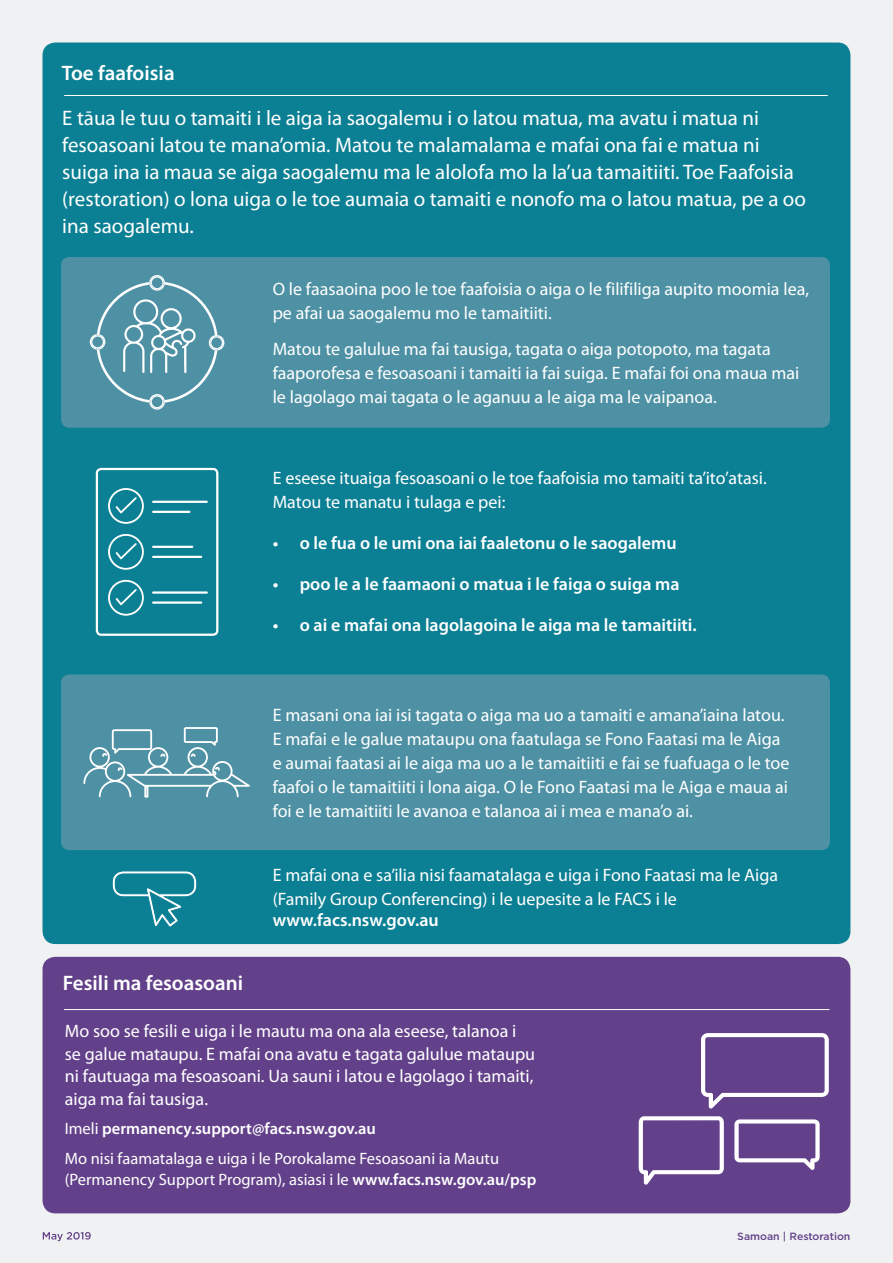
<style>
.page{position:relative;width:893px;height:1263px;background:#f0f1f2}
.page>*{position:absolute;margin:0;border:0;box-sizing:border-box;transform-origin:0 0}
.Body_Copy{font:21px/27px "Myriad Pro";color:#fff}
.Box_Subheading{font:600 21px "Myriad Pro";color:#fff}
.Body_Copy-2{font:18px/24px "Myriad Pro";color:#fff}
.Body_Copy-3{font:600 18px "Myriad Pro";color:#fff}
.Body_Copy-4{font:16.5px/21px "Myriad Pro";color:#fff}
.Body_Copy-5{font:600 16.5px "Myriad Pro";color:#fff}
.t1{font:500 10.5px "Gotham";color:#62418a}
.s1{font-weight:400}
.s2{font-weight:600}
</style>
<div class="page">
<div style="left:43px;top:43px;width:807px;height:901px;background:#0b7f93;border-radius:13px"></div>
<hr style="left:64px;top:95px;width:764px;height:1px;background:#fff">
<div style="left:43px;top:957px;width:807px;height:256px;background:#62418a;border-radius:13px"></div>
<hr style="left:64px;top:1009px;width:765px;height:1px;background:#fff">
<svg style="left:638px;top:1033px;width:191px;height:152px"></svg>
<div style="left:61px;top:257px;width:769px;height:171px;background:#4e91a4;border-radius:9px"></div>
<div style="left:61px;top:674px;width:769px;height:176px;background:#4e91a4;border-radius:9px"></div>
<svg style="left:90px;top:275px;width:134px;height:135px"></svg>
<svg style="left:112px;top:871px;width:85px;height:56px"></svg>
<svg style="left:83px;top:727px;width:167px;height:70px"></svg>
<svg style="left:43px;top:1232px;width:48px;height:9px"></svg>
<div style="left:96px;top:468px;width:122px;height:168px;border:2px solid #fff;border-radius:4px"></div>
<hr style="left:153px;top:501px;width:54px;height:2px;background:#fff">
<hr style="left:153px;top:546px;width:39px;height:2px;background:#fff">
<hr style="left:153px;top:591px;width:54px;height:3px;background:#fff">
<hr style="left:153px;top:511px;width:36px;height:2px;background:#fff">
<hr style="left:153px;top:556px;width:48px;height:2px;background:#fff">
<hr style="left:153px;top:601px;width:48px;height:3px;background:#fff">
<svg style="left:108px;top:488px;width:36px;height:36px"></svg>
<svg style="left:108px;top:534px;width:36px;height:36px"></svg>
<svg style="left:108px;top:580px;width:36px;height:36px"></svg>
<p class="Box_Subheading" style="left:62px;top:61px;width:114px">Toe faafoisia</p>
<p class="Body_Copy" style="left:62px;top:105px;width:745px">E tāua le tuu o tamaiti i le aiga ia saogalemu i o latou matua, ma avatu i matua ni fesoasoani latou te mana’omia. Matou te malamalama e mafai ona fai e matua ni suiga ina ia maua se aiga saogalemu ma le alolofa mo la la’ua tamaitiiti. Toe Faafoisia (restoration) o lona uiga o le toe aumaia o tamaiti e nonofo ma o latou matua, pe a oo ina saogalemu.</p>
<p class="Body_Copy-2" style="left:273px;top:277px;width:538px">O le faasaoina poo le toe faafoisia o aiga o le filifiliga aupito moomia lea, pe afai ua saogalemu mo le tamaitiiti.</p>
<p class="Body_Copy-2" style="left:273px;top:338px;width:528px">Matou te galulue ma fai tausiga, tagata o aiga potopoto, ma tagata faaporofesa e fesoasoani i tamaiti ia fai suiga. E mafai foi ona maua mai le lagolago mai tagata o le aganuu a le aiga ma le vaipanoa.</p>
<p class="Body_Copy-2" style="left:273px;top:467px;width:496px">E eseese ituaiga fesoasoani o le toe faafoisia mo tamaiti ta’ito’atasi.<br>Matou te manatu i tulaga e pei:</p>
<p class="Body_Copy-3" style="left:273px;top:533px;width:405px">• o le fua o le umi ona iai faaletonu o le saogalemu</p>
<p class="Body_Copy-3" style="left:273px;top:574px;width:409px">• poo le a le faamaoni o matua i le faiga o suiga ma</p>
<p class="Body_Copy-3" style="left:273px;top:615px;width:426px">• o ai e mafai ona lagolagoina le aiga ma le tamaitiiti.</p>
<p class="Body_Copy-2" style="left:273px;top:703px;width:518px">E masani ona iai isi tagata o aiga ma uo a tamaiti e amana’iaina latou.<br>E mafai e le galue mataupu ona faatulaga se Fono Faatasi ma le Aiga e aumai faatasi ai le aiga ma uo a le tamaitiiti e fai se fuafuaga o le toe faafoi o le tamaitiiti i lona aiga. O le Fono Faatasi ma le Aiga e maua ai foi e le tamaitiiti le avanoa e talanoa ai i mea e mana’o ai.</p>
<p class="Box_Subheading" style="left:63px;top:971px;width:182px">Fesili ma fesoasoani</p>
<p class="Body_Copy-2" style="left:273px;top:864px;width:507px">E mafai ona e sa’ilia nisi faamatalaga e uiga i Fono Faatasi ma le Aiga (Family Group Conferencing) i le uepesite a le FACS i le</p>
<p class="Body_Copy-3" style="left:273px;top:910px;width:168px">www.facs.nsw.gov.au</p>
<p class="Body_Copy-2" style="left:65px;top:1020px;width:472px;line-height:22.5px">Mo soo se fesili e uiga i le mautu ma ona ala eseese, talanoa i se galue mataupu. E mafai ona avatu e tagata galulue mataupu ni fautuaga ma fesoasoani. Ua sauni i latou e lagolago i tamaiti, aiga ma fai tausiga.</p>
<p class="Body_Copy-5" style="left:65px;top:1120px;width:313px"><span class="s1">Imeli</span> permanency.support@facs.nsw.gov.au</p>
<p class="Body_Copy-4" style="left:65px;top:1148px;width:473px">Mo nisi faamatalaga e uiga i le Porokalame Fesoasoani ia Mautu (Permanency Support Program), asiasi i le <span class="s2">www.facs.nsw.gov.au/psp</span></p>
<p class="t1" style="left:737px;top:1229px;width:115px">Samoan | Restoration</p>
</div>
